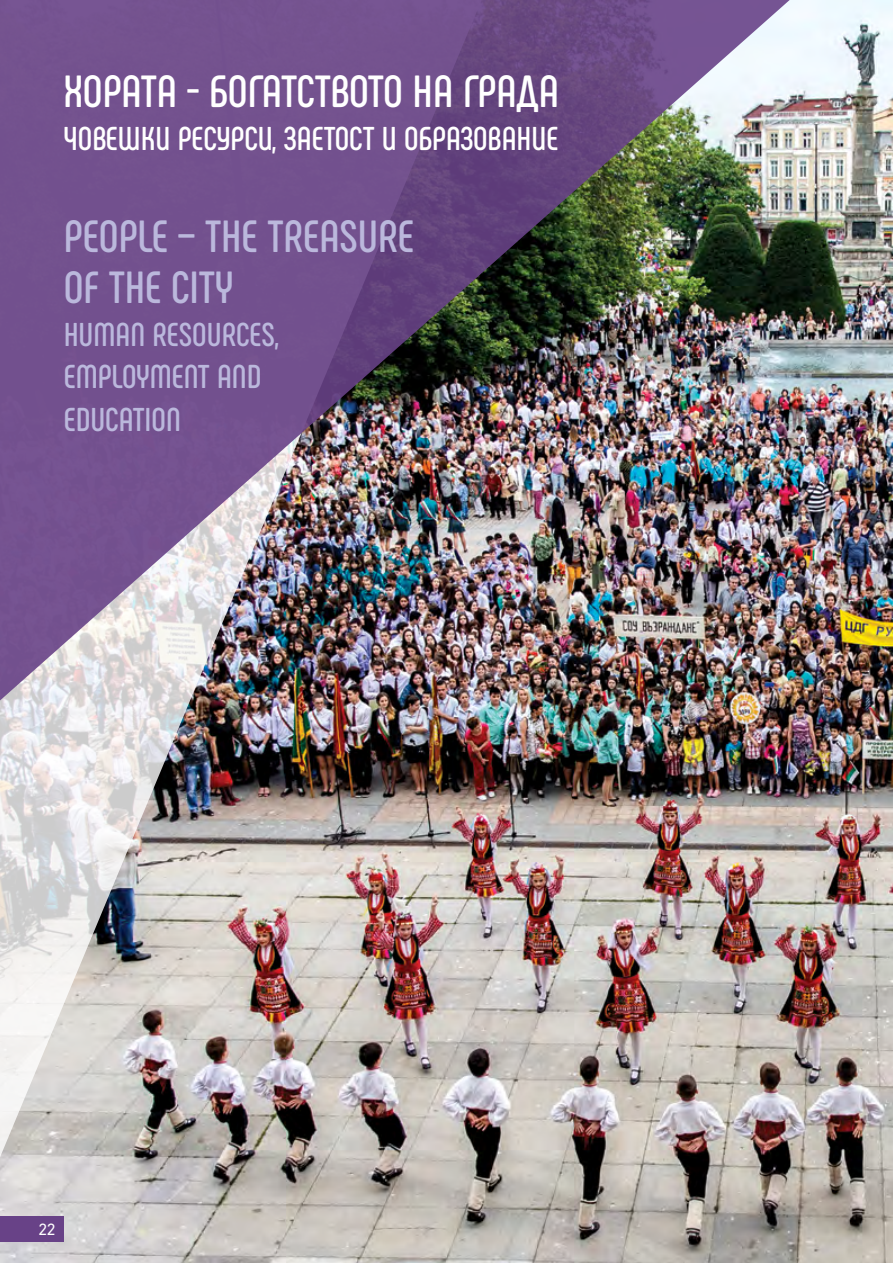
<style>
.page{position:relative;width:893px;height:1263px;background:#fff}
.page>*{position:absolute;margin:0;border:0;box-sizing:border-box;transform-origin:0 0}
.t1{font:700 45px/51px "Phenomena";color:#bbb8dc}
.t2{font:700 45px "Phenomena";letter-spacing:-.005em;color:#fff}
.t3{font:700 33px/42.9px "Phenomena";color:#bbb8dc}
.t4{font:700 33px "Phenomena";color:#fff}
.t5{font:16.5px "DIN2014";color:#fff}
</style>
<div class="page">
<img style="left:0;top:0;width:893px;height:1263px">
<div style="left:0;top:1216px;width:64px;height:26px;background:#684287"></div>
<img style="left:0;top:719px;width:490px;height:489px">
<img style="left:0;top:0;width:814px;height:719px">
<h1 class="t2" style="left:64px;top:64px;width:497px">ХОРАТА - БОГАТСТВОТО НА ГРАДА</h1>
<p class="t4" style="left:64px;top:118px;width:496px">ЧОВЕШКИ РЕСУРСИ, ЗАЕТОСТ И ОБРАЗОВАНИЕ</p>
<h1 class="t1" style="left:64px;top:210px;width:352px">PEOPLE – THE TREASURE<br>OF THE CITY</h1>
<p class="t3" style="left:64px;top:313px;width:217px">HUMAN RESOURCES,<br>EMPLOYMENT AND<br>EDUCATION</p>
<p class="t5" style="left:39px;top:1219px;width:18px">22</p>
</div>
